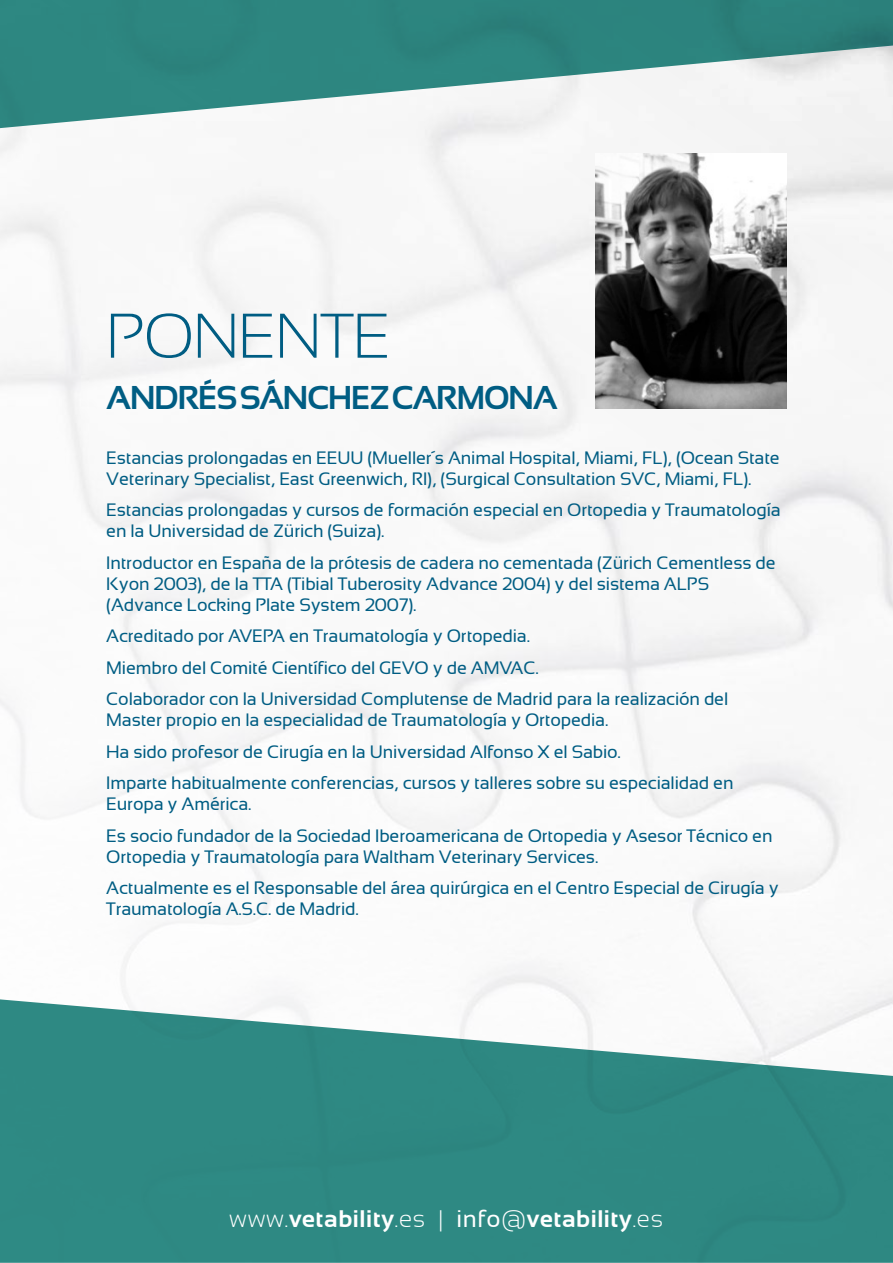
<style>
.page{position:relative;width:893px;height:1263px;background:#fff}
.page>*{position:absolute;margin:0;border:0;box-sizing:border-box;transform-origin:0 0}
.t1{font:300 63px "Sansation";letter-spacing:-.01em;color:#005d83}
.t2{font:700 33px "Sansation";letter-spacing:-.05em;color:#005d83}
.t3{font:700 24px "Sansation";letter-spacing:.025em;color:#fff}
.t4{font:18px/31.5px "Sansation";letter-spacing:-.01em;color:#005d83}
.s1{font-weight:300}
.s2{font-weight:400}
</style>
<div class="page">
<svg style="left:0;top:999px;width:893px;height:264px;background:#4b9893"></svg>
<svg style="left:0;top:0;width:893px;height:128px;fill:#2d8781"></svg>
<img style="left:595px;top:154px;width:192px;height:255px">
<h1 class="t1" style="left:106px;top:301px;width:286px">PONENTE</h1>
<h2 class="t2" style="left:106px;top:379px;width:453px">ANDRÉS SÁNCHEZ CARMONA</h2>
<p class="t4" style="left:106px;top:447px;width:675px;line-height:21px">Estancias prolongadas en EEUU (Mueller´s Animal Hospital, Miami, FL), (Ocean State<br>Veterinary Specialist, East Greenwich, RI), (Surgical Consultation SVC, Miami, FL).</p>
<p class="t4" style="left:106px;top:499px;width:676px;line-height:21px">Estancias prolongadas y cursos de formación especial en Ortopedia y Traumatología en la Universidad de Zürich (Suiza).</p>
<p class="t4" style="left:106px;top:552px;width:671px;line-height:21px">Introductor en España de la prótesis de cadera no cementada (Zürich Cementless de<br>Kyon 2003), de la TTA (Tibial Tuberosity Advance 2004) y del sistema ALPS (Advance Locking Plate System 2007).</p>
<p class="t4" style="left:106px;top:620px;width:623px">Acreditado por AVEPA en Traumatología y Ortopedia.<br>Miembro del Comité Científico del GEVO y de AMVAC.<br>Colaborador con la Universidad Complutense de Madrid para la realización del</p>
<p class="t4" style="left:106px;top:704px;width:629px">Master propio en la especialidad de Traumatología y Ortopedia.<br>Ha sido profesor de Cirugía en la Universidad Alfonso X el Sabio.<br>Imparte habitualmente conferencias, cursos y talleres sobre su especialidad en</p>
<p class="t4" style="left:106px;top:788px;width:668px">Europa y América.<br>Es socio fundador de la Sociedad Iberoamericana de Ortopedia y Asesor Técnico en</p>
<p class="t4" style="left:106px;top:841px;width:674px">Ortopedia y Traumatología para Waltham Veterinary Services.<br>Actualmente es el Responsable del área quirúrgica en el Centro Especial de Cirugía y</p>
<p class="t4" style="left:106px;top:893px;width:254px">Traumatología A.S.C. de Madrid.</p>
<h3 class="t3" style="left:229px;top:1206px;width:435px"><span class="s1">www.</span>vetability<span class="s1">.es |</span> <span class="s2">info</span><span class="s1">@</span>vetability<span class="s1">.es</span></h3>
</div>
